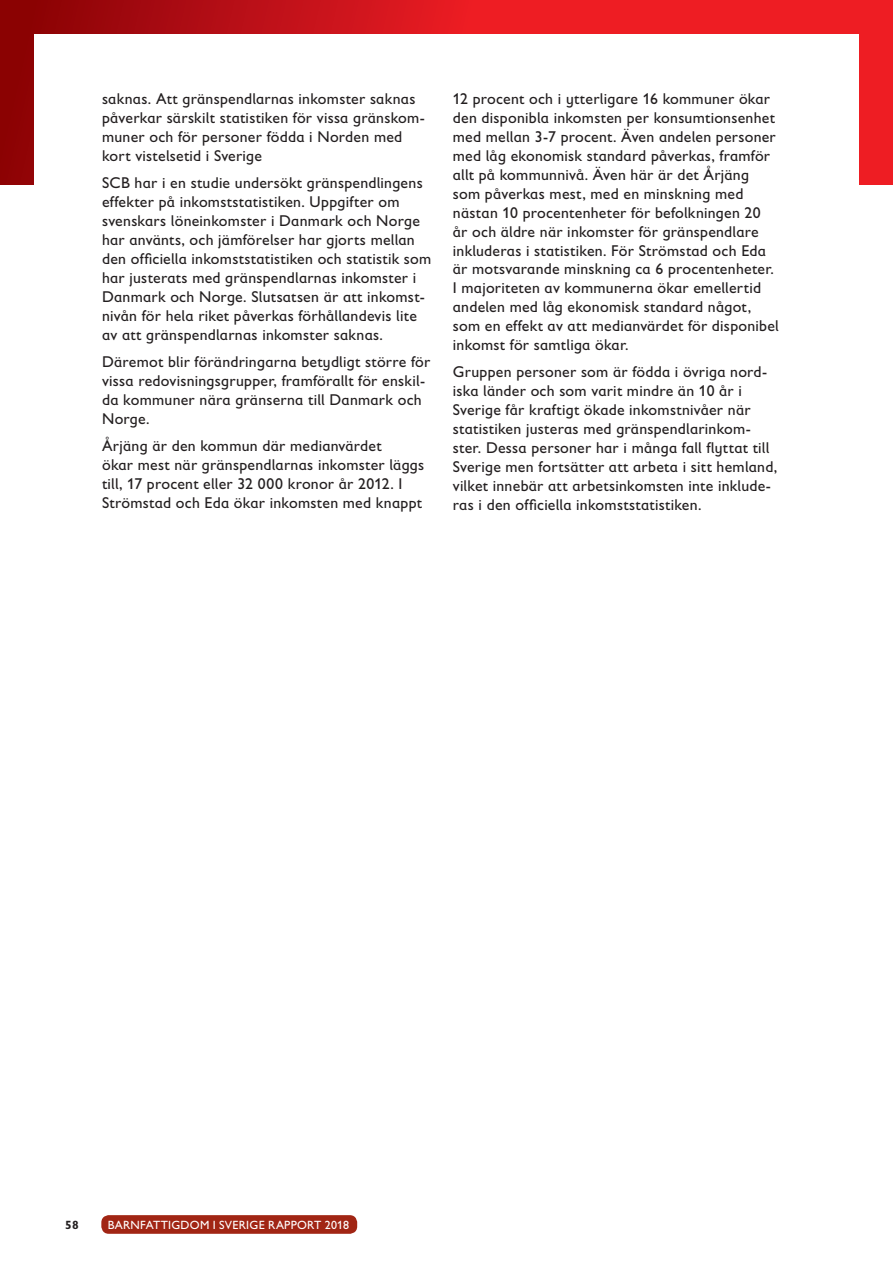
<style>
.page{position:relative;width:893px;height:1263px;background:#fff}
.page>*{position:absolute;margin:0;border:0;box-sizing:border-box;transform-origin:0 0}
.t1{font:15.75px/18.9px "Gill Sans Infant Std";letter-spacing:.015em;color:#231f20}
.t2{font:12px "Gill Sans Infant Std";letter-spacing:.025em;color:#fff}
.t3{font:700 12px "Gill Sans Infant Std";color:#231f20}
</style>
<div class="page">
<div style="left:101px;top:1215px;width:256px;height:19px;background:#a12514;border-radius:8px"></div>
<svg style="left:0;top:0;width:893px;height:185px;background:#cc1319"></svg>
<div style="left:34px;top:34px;width:825px;height:1148px;background:#fff"></div>
<p class="t1" style="left:102px;top:89px;width:324px">saknas. Att gränspendlarnas inkomster saknas påverkar särskilt statistiken för vissa gränskom&shy;muner och för personer födda i Norden med kort vistelsetid i Sverige</p>
<p class="t1" style="left:102px;top:174px;width:331px">SCB har i en studie undersökt gränspendlingens effekter på inkomststatistiken. Uppgifter om svenskars löneinkomster i Danmark och Norge har använts, och jämförelser har gjorts mellan den officiella inkomststatistiken och statistik som har justerats med gränspendlarnas inkomster i Danmark och Norge. Slutsatsen är att inkomst&shy;nivån för hela riket påverkas förhållandevis lite av att gränspendlarnas inkomster saknas.</p>
<p class="t1" style="left:102px;top:352px;width:330px">Däremot blir förändringarna betydligt större för vissa redovisningsgrupper, framförallt för enskil&shy;da kommuner nära gränserna till Danmark och Norge.</p>
<p class="t1" style="left:102px;top:436px;width:324px">Årjäng är den kommun där medianvärdet<br>ökar mest när gränspendlarnas inkomster läggs till, 17 procent eller 32 000 kronor år 2012. I Strömstad och Eda ökar inkomsten med knappt</p>
<p class="t1" style="left:453px;top:89px;width:327px">12 procent och i ytterligare 16 kommuner ökar den disponibla inkomsten per konsumtionsenhet med mellan 3-7 procent. Även andelen personer med låg ekonomisk standard påverkas, framför allt på kommunnivå. Även här är det Årjäng som påverkas mest, med en minskning med nästan 10 procentenheter för befolkningen 20 år och äldre när inkomster för gränspendlare inkluderas i statistiken. För Strömstad och Eda är motsvarande minskning ca 6 procentenheter.<br>I majoriteten av kommunerna ökar emellertid andelen med låg ekonomisk standard något, som en effekt av att medianvärdet för disponibel inkomst för samtliga ökar.</p>
<p class="t1" style="left:453px;top:363px;width:326px">Gruppen personer som är födda i övriga nord&shy;iska länder och som varit mindre än 10 år i Sverige får kraftigt ökade inkomstnivåer när statistiken justeras med gränspendlarinkom&shy;ster. Dessa personer har i många fall flyttat till Sverige men fortsätter att arbeta i sitt hemland, vilket innebär att arbetsinkomsten inte inklude&shy;ras i den officiella inkomststatistiken.</p>
<p class="t3" style="left:65px;top:1217px;width:15px">58</p>
<p class="t2" style="left:108px;top:1218px;width:243px">BARNFATTIGDOM I SVERIGE RAPPORT 2018</p>
</div>
